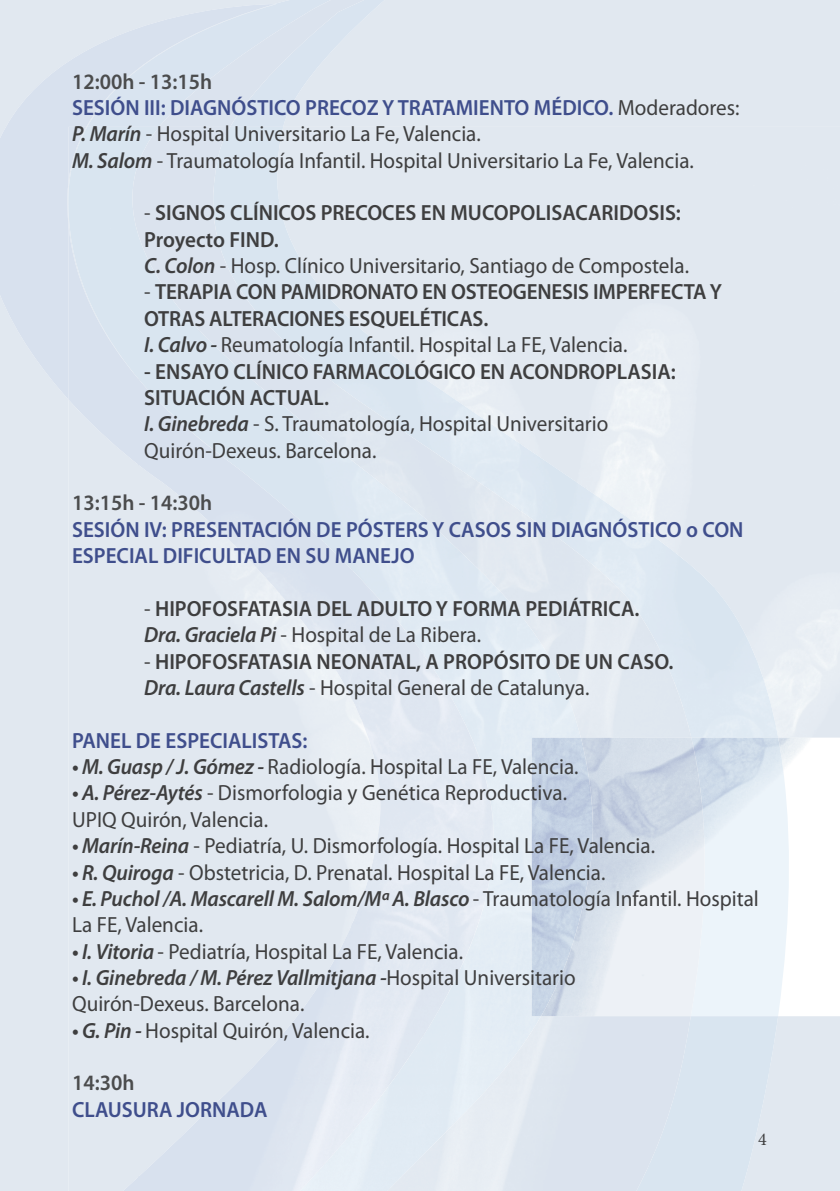
<style>
.page{position:relative;width:840px;height:1191px;background:#fff}
.page>*{position:absolute;margin:0;border:0;box-sizing:border-box;transform-origin:0 0}
.t1{font:22px/26.4px "Myriad Pro";color:#3e3e3f;scale:.96 1}
.t2{font:600 22px/26.4px "Myriad Pro";color:#3e3e3f;scale:.96 1}
.t3{font:600 22px/26.4px "Myriad Pro";color:#3f4e8c;scale:.96 1}
.t4{font:600 22px "Myriad Pro";color:#4b4c4d;scale:.96 1}
.t5{font:18px "Minion Pro";color:#3e3e3f}
.s1{font-weight:600;color:#4b4c4d}
.s2{font-weight:600;color:#3f4e8c}
.s3{font-weight:600;font-style:italic}
.s4{font-weight:400}
.s5{font-style:italic}
.s6{font-weight:600}
</style>
<div class="page">
<div style="left:0;top:0;width:839px;height:1191px;background:#e1e8f0"></div>
<div style="left:68px;top:465px;width:69px;height:726px;background:#e1e8f0"></div>
<div style="left:330px;top:127px;width:509px;height:70px;background:#e1e8f0"></div>
<div style="left:327px;top:197px;width:512px;height:142px;background:#e1e8f0"></div>
<div style="left:137px;top:465px;width:70px;height:711px;background:#e1e8f0"></div>
<img style="left:391px;top:339px;width:448px;height:71px">
<img style="left:207px;top:1017px;width:71px;height:91px">
<img style="left:520px;top:410px;width:319px;height:71px">
<div style="left:619px;top:481px;width:220px;height:70px;background:#e1e8f0"></div>
<div style="left:714px;top:551px;width:125px;height:71px;background:#e1e8f0"></div>
<img style="left:777px;top:622px;width:62px;height:116px">
<div style="left:777px;top:1016px;width:62px;height:175px;background:#e1e8f0"></div>
<img style="left:792px;top:738px;width:47px;height:278px">
<div style="left:275px;top:205px;width:52px;height:109px;background:#d9e5f0"></div>
<div style="left:326px;top:294px;width:65px;height:86px;background:#d9e5f0"></div>
<img style="left:390px;top:353px;width:130px;height:126px">
<div style="left:519px;top:443px;width:66px;height:36px;background:#e1e8f0"></div>
<img style="left:619px;top:487px;width:95px;height:207px">
<div style="left:713px;top:587px;width:64px;height:151px;background:#e1e8f2"></div>
<img style="left:691px;top:694px;width:23px;height:44px">
<div style="left:690px;top:1016px;width:87px;height:175px;background:#d9e5f0"></div>
<img style="left:710px;top:738px;width:82px;height:278px">
<div style="left:68px;top:0;width:262px;height:205px;background:#e1e8f0"></div>
<div style="left:493px;top:671px;width:23px;height:94px;background:#e3ecf5"></div>
<div style="left:516px;top:671px;width:40px;height:345px;background:#e4edf5"></div>
<div style="left:493px;top:765px;width:24px;height:251px;background:#e4edf5"></div>
<div style="left:352px;top:1132px;width:35px;height:59px;background:#e3ecf5"></div>
<img style="left:531px;top:738px;width:9px;height:278px">
<div style="left:159px;top:0;width:225px;height:127px;background:#e1e8f0"></div>
<div style="left:275px;top:314px;width:57px;height:69px;background:#d9e5f0"></div>
<img style="left:330px;top:380px;width:73px;height:3px">
<div style="left:493px;top:479px;width:126px;height:192px;background:#e1eaf1"></div>
<div style="left:618px;top:589px;width:73px;height:149px;background:#dfe7f0"></div>
<div style="left:556px;top:670px;width:63px;height:68px;background:#e5ecf3"></div>
<img style="left:387px;top:1016px;width:303px;height:175px">
<img style="left:540px;top:738px;width:170px;height:278px">
<div style="left:0;top:4px;width:275px;height:395px;background:#d9e3ee"></div>
<div style="left:68px;top:127px;width:71px;height:338px;background:#d9e5f0"></div>
<img style="left:138px;top:379px;width:72px;height:143px">
<div style="left:352px;top:1017px;width:71px;height:115px;background:#e3ebf3"></div>
<img style="left:422px;top:1017px;width:71px;height:20px">
<img style="left:280px;top:1017px;width:72px;height:174px">
<img style="left:209px;top:1035px;width:72px;height:156px">
<img style="left:138px;top:1108px;width:72px;height:83px">
<img style="left:123px;top:1176px;width:16px;height:15px">
<img style="left:142px;top:383px;width:351px;height:634px">
<p class="t1" style="left:72px;top:68px;width:696px"><span class="s1">12:00h - 13:15h<br></span><span class="s2">SESIÓN III: DIAGNÓSTICO PRECOZ Y TRATAMIENTO MÉDICO.</span> Moderadores:<br><span class="s3">P. Marín</span> - Hospital Universitario La Fe, Valencia.<br><span class="s3">M. Salom</span> - Traumatología Infantil. Hospital Universitario La Fe, Valencia.</p>
<p class="t2" style="left:144px;top:199px;width:568px"><span class="s4">-</span> SIGNOS CLÍNICOS PRECOCES EN MUCOPOLISACARIDOSIS:<br>Proyecto FIND.<br><span class="s5">C. Colon</span> <span class="s4">- Hosp. Clínico Universitario, Santiago de Compostela.</span></p>
<p class="t2" style="left:144px;top:278px;width:603px"><span class="s4">-</span> TERAPIA CON PAMIDRONATO EN OSTEOGENESIS IMPERFECTA Y<br>OTRAS ALTERACIONES ESQUELÉTICAS.<br><span class="s5">I. Calvo -</span> <span class="s4">Reumatología Infantil. Hospital La FE, Valencia.</span></p>
<p class="t1" style="left:144px;top:357px;width:555px"><span class="s6">- ENSAYO CLÍNICO FARMACOLÓGICO EN ACONDROPLASIA:<br>SITUACIÓN ACTUAL.<br></span><span class="s3">I. Ginebreda</span> - S. Traumatología, Hospital Universitario Quirón-Dexeus. Barcelona.</p>
<p class="t4" style="left:72px;top:489px;width:147px">13:15h - 14:30h</p>
<p class="t3" style="left:72px;top:515px;width:700px">SESIÓN IV: PRESENTACIÓN DE PÓSTERS Y CASOS SIN DIAGNÓSTICO o CON<br>ESPECIAL DIFICULTAD EN SU MANEJO</p>
<p class="t2" style="left:144px;top:594px;width:517px"><span class="s4">-</span> HIPOFOSFATASIA DEL ADULTO Y FORMA PEDIÁTRICA.<br><span class="s5">Dra. Graciela Pi</span> <span class="s4">- Hospital de La Ribera.</span></p>
<p class="t2" style="left:144px;top:647px;width:552px"><span class="s4">-</span> HIPOFOSFATASIA NEONATAL, A PROPÓSITO DE UN CASO.<br><span class="s5">Dra. Laura Castells</span> <span class="s4">- Hospital General de Catalunya.</span></p>
<p class="t3" style="left:72px;top:726px;width:246px">PANEL DE ESPECIALISTAS:</p>
<p class="t1" style="left:72px;top:753px;width:529px"><span class="s3">• M. Guasp / J. Gómez -</span> Radiología. Hospital La FE, Valencia.</p>
<p class="t1" style="left:72px;top:779px;width:517px"><span class="s3">• A. Pérez-Aytés</span> - Dismorfologia y Genética Reproductiva.<br>UPIQ Quirón, Valencia.</p>
<p class="t1" style="left:72px;top:832px;width:608px"><span class="s3">• Marín-Reina</span> - Pediatría, U. Dismorfología. Hospital La FE, Valencia.</p>
<p class="t1" style="left:72px;top:858px;width:556px"><span class="s3">• R. Quiroga</span> - Obstetricia, D. Prenatal. Hospital La FE, Valencia.</p>
<p class="t1" style="left:72px;top:885px;width:716px"><span class="s3">• E. Puchol /A. Mascarell M. Salom/Mª A. Blasco</span> - Traumatología Infantil. Hospital<br>La FE, Valencia.</p>
<p class="t1" style="left:72px;top:937px;width:408px"><span class="s3">• I. Vitoria</span> - Pediatría, Hospital La FE, Valencia.</p>
<p class="t1" style="left:72px;top:964px;width:526px"><span class="s3">• I. Ginebreda / M. Pérez Vallmitjana -</span>Hospital Universitario<br>Quirón-Dexeus. Barcelona.</p>
<p class="t1" style="left:72px;top:1016px;width:311px"><span class="s3">• G. Pin -</span> Hospital Quirón, Valencia.</p>
<p class="t4" style="left:72px;top:1069px;width:66px">14:30h</p>
<p class="t3" style="left:72px;top:1095px;width:205px">CLAUSURA JORNADA</p>
<p class="t5" style="left:757px;top:1127px;width:10px">4</p>
</div>
